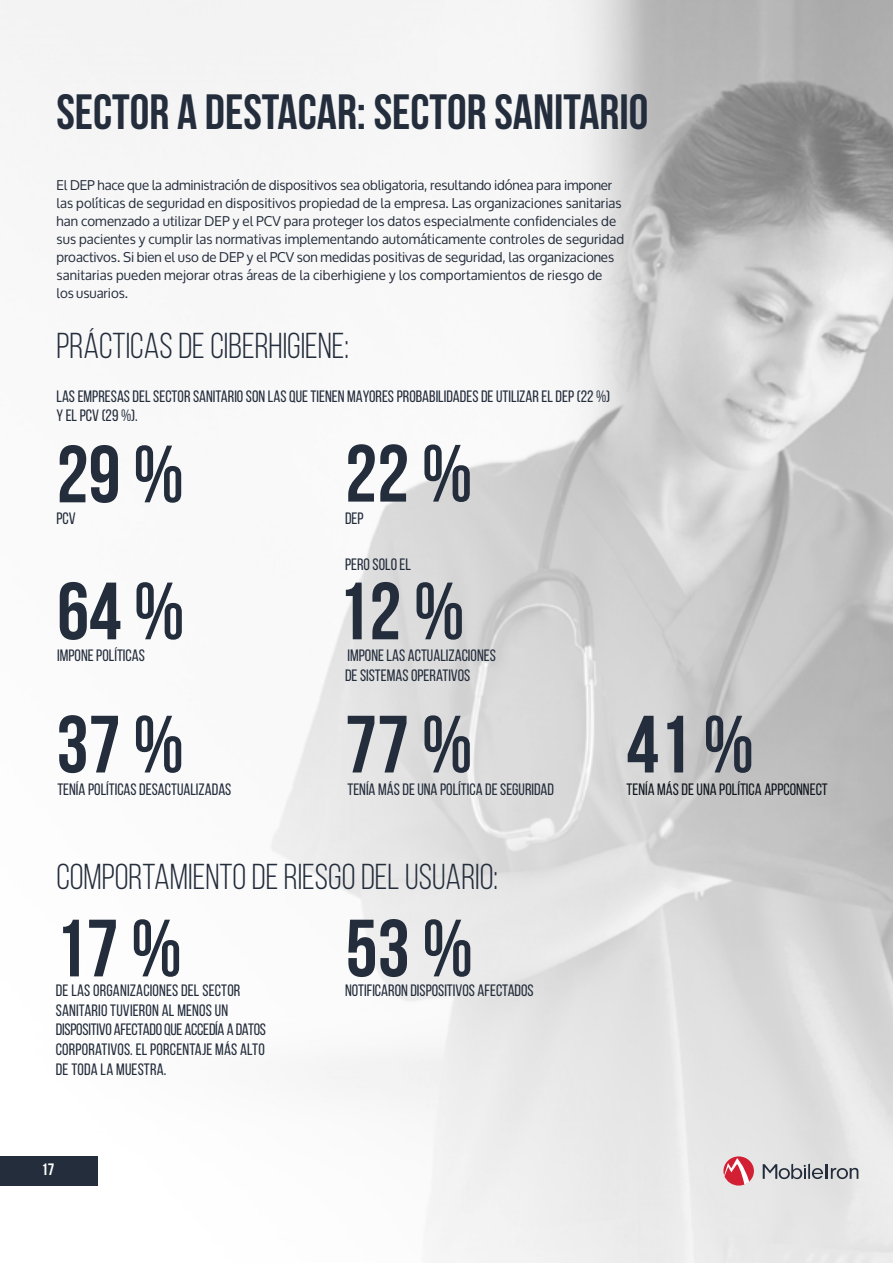
<style>
.page{position:relative;width:893px;height:1263px;background:#fff}
.page>*{position:absolute;margin:0;border:0;box-sizing:border-box;transform-origin:0 0}
.callout_bold{font:700 81px "Bebas Neue";color:#242d3c}
.t1{font:700 49.5px "Bebas Neue";color:#242d3c}
.t2{font:36px "Bebas Neue";color:#242d3c}
.t3{font:16.5px/19.8px "Bebas Neue";color:#242d3c}
.t4{font:16.5px "Bebas Neue";color:#10171f}
.t5{font:700 16.5px "Bebas Neue";color:#fff}
.t6{font:13.5px/18px "Oxygen";letter-spacing:.005em;color:#242d3c}
</style>
<div class="page">
<img style="left:0;top:0;width:893px;height:1263px">
<svg style="left:708px;top:1156px;width:150px;height:29px"></svg>
<div style="left:0;top:1156px;width:98px;height:30px;background:#242d3c"></div>
<p class="t1" style="left:56px;top:84px;width:593px">SECTOR A DESTACAR: SECTOR SANITARIO</p>
<p class="t6" style="left:56px;top:176px;width:569px">El DEP hace que la administración de dispositivos sea obligatoria, resultando idónea para imponer las políticas de seguridad en dispositivos propiedad de la empresa. Las organizaciones sanitarias han comenzado a utilizar DEP y el PCV para proteger los datos especialmente confidenciales de sus pacientes y cumplir las normativas implementando automáticamente controles de seguridad proactivos. Si bien el uso de DEP y el PCV son medidas positivas de seguridad, las organizaciones sanitarias pueden mejorar otras áreas de la ciberhigiene y los comportamientos de riesgo de<br>los usuarios.</p>
<p class="t2" style="left:56px;top:326px;width:294px">PRÁCTICAS DE CIBERHIGIENE:</p>
<p class="t3" style="left:56px;top:386px;width:555px">LAS EMPRESAS DEL SECTOR SANITARIO SON LAS QUE TIENEN MAYORES PROBABILIDADES DE UTILIZAR EL DEP (22 %)<br>Y EL PCV (29 %).</p>
<p class="callout_bold" style="left:56px;top:430px;width:129px">29 %</p>
<p class="callout_bold" style="left:345px;top:429px;width:129px">22 %</p>
<p class="t3" style="left:56px;top:509px;width:21px">PCV</p>
<p class="t3" style="left:345px;top:508px;width:20px">DEP</p>
<p class="callout_bold" style="left:57px;top:567px;width:129px">64 %</p>
<p class="t3" style="left:57px;top:646px;width:89px">IMPONE POLÍTICAS</p>
<p class="t3" style="left:345px;top:554px;width:68px">PERO SOLO EL</p>
<p class="callout_bold" style="left:337px;top:567px;width:129px">12 %</p>
<p class="t3" style="left:345px;top:646px;width:152px">IMPONE LAS ACTUALIZACIONES<br>DE SISTEMAS OPERATIVOS</p>
<p class="callout_bold" style="left:56px;top:700px;width:129px">37 %</p>
<p class="callout_bold" style="left:345px;top:700px;width:129px">77 %</p>
<p class="callout_bold" style="left:626px;top:700px;width:129px">41 %</p>
<p class="t3" style="left:57px;top:779px;width:176px">TENÍA POLÍTICAS DESACTUALIZADAS</p>
<p class="t3" style="left:347px;top:779px;width:208px">TENÍA MÁS DE UNA POLÍTICA DE SEGURIDAD</p>
<p class="t4" style="left:626px;top:780px;width:203px">TENÍA MÁS DE UNA POLÍTICA APPCONNECT</p>
<p class="t2" style="left:56px;top:857px;width:443px">COMPORTAMIENTO DE RIESGO DEL USUARIO:</p>
<p class="callout_bold" style="left:54px;top:904px;width:129px">17 %</p>
<p class="callout_bold" style="left:346px;top:904px;width:129px">53 %</p>
<p class="t3" style="left:56px;top:980px;width:186px">DE LAS ORGANIZACIONES DEL SECTOR</p>
<p class="t3" style="left:345px;top:980px;width:190px">NOTIFICARON DISPOSITIVOS AFECTADOS</p>
<p class="t3" style="left:56px;top:1000px;width:212px">SANITARIO TUVIERON AL MENOS UN<br>DISPOSITIVO AFECTADO QUE ACCEDÍA A DATOS<br>CORPORATIVOS. EL PORCENTAJE MÁS ALTO<br>DE TODA LA MUESTRA.</p>
<p class="t5" style="left:41px;top:1161px;width:30px">1717</p>
</div>
